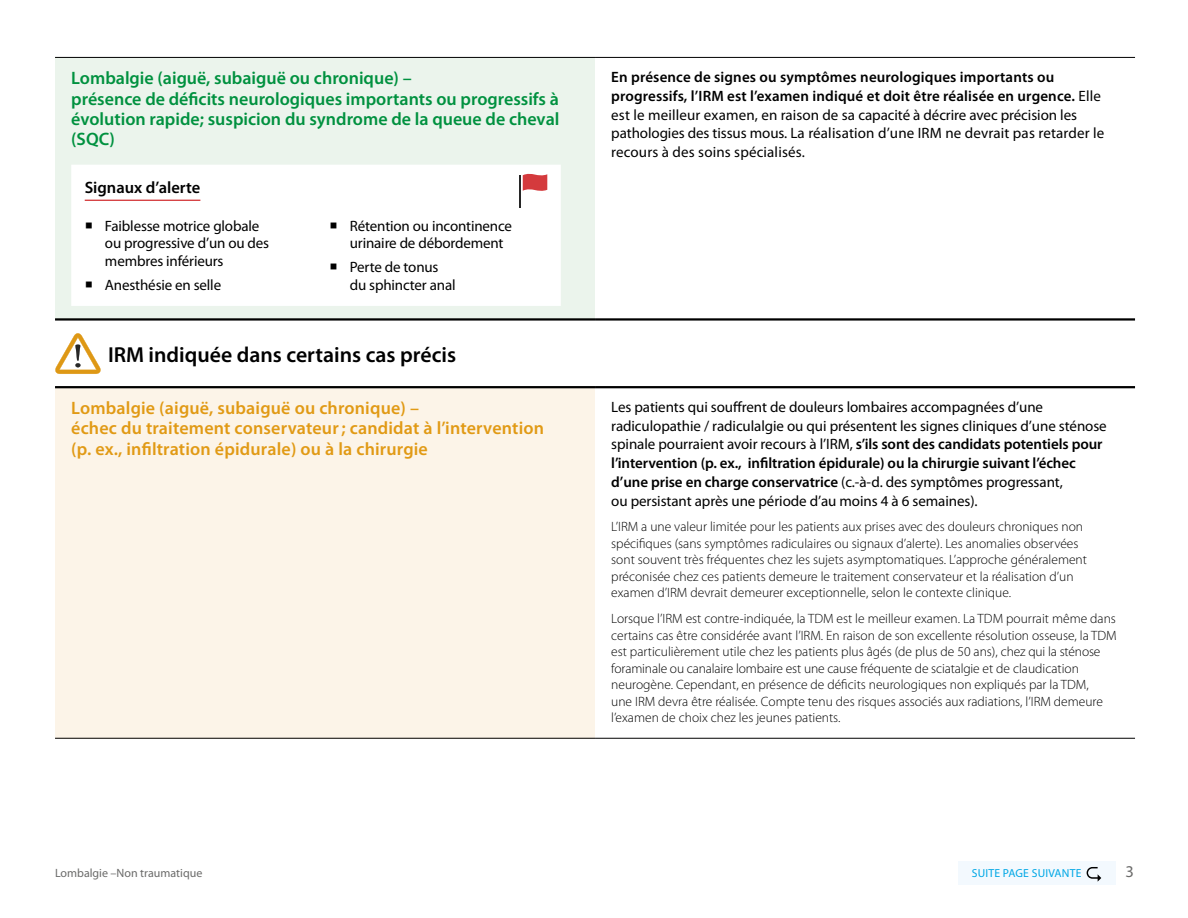
<style>
.page{position:relative;width:1188px;height:918px;background:#fff}
.page>*{position:absolute;margin:0;border:0;box-sizing:border-box;transform-origin:0 0}
.t1{font:600 21.75px "Myriad Pro";color:#000}
.t2{font:600 18px/20.2px "Myriad Pro";color:#00913f}
.t3{font:600 18px/20.2px "Myriad Pro";letter-spacing:.01em;color:#e19a15}
.t4{font:600 16.5px "Myriad Pro";color:#000}
.t5{font:16.5px "Myriad Pro";color:#6b6b6a}
.t6{font:15px/18.8px "Myriad Pro";letter-spacing:-.005em;color:#000}
.t7{font:300 13.5px/16.5px "Myriad Pro";color:#000}
.t8{font:12px "Myriad Pro";color:#6b6b6a}
.t9{font:11.7px "Myriad Pro";letter-spacing:.02em;color:#00a7e5}
.s1{font-weight:600}
</style>
<div class="page">
<div style="left:55px;top:57px;width:540px;height:262px;background:#ebf4ec"></div>
<hr style="left:55px;top:318px;width:540px;height:3px;background:#000">
<hr style="left:55px;top:57px;width:540px;height:1px;background:#000">
<hr style="left:595px;top:57px;width:540px;height:1px;background:#000">
<hr style="left:595px;top:318px;width:540px;height:3px;background:#000">
<div style="left:71px;top:165px;width:490px;height:141px;background:#fff"></div>
<hr style="left:85px;top:200px;width:115px;height:1px;background:#cd171a">
<hr style="left:519px;top:176px;width:2px;height:32px;background:#000">
<svg style="left:523px;top:171px;width:24px;height:22px"></svg>
<div style="left:55px;top:387px;width:540px;height:351px;background:#fcf4e8"></div>
<hr style="left:55px;top:386px;width:540px;height:2px;background:#000">
<hr style="left:595px;top:386px;width:540px;height:2px;background:#000">
<hr style="left:55px;top:738px;width:540px;height:1px;background:#000">
<hr style="left:595px;top:738px;width:540px;height:1px;background:#000">
<svg style="left:55px;top:333px;width:46px;height:41px"></svg>
<div style="left:958px;top:861px;width:158px;height:23px;background:#f3f9fe"></div>
<svg style="left:1087px;top:867px;width:14px;height:15px"></svg>
<h2 class="t2" style="left:71px;top:68px;width:490px">Lombalgie (aiguë, subaiguë ou chronique) –<br>présence de déficits neurologiques importants ou progressifs à évolution rapide; suspicion du syndrome de la queue de cheval (SQC)</h2>
<p class="t4" style="left:85px;top:177px;width:117px">Signaux d’alerte</p>
<p class="t6" style="left:105px;top:217px;width:166px;line-height:17.2px;text-indent:-20px">○ Faiblesse motrice globale ou progressive d’un ou des membres inférieurs</p>
<p class="t6" style="left:85px;top:275px;width:138px">○ Anesthésie en selle</p>
<p class="t6" style="left:350px;top:217px;width:164px;line-height:17.2px;text-indent:-20px">○ Rétention ou incontinence urinaire de débordement</p>
<p class="t6" style="left:350px;top:258px;width:107px;line-height:17.2px;text-indent:-20px">○ Perte de tonus du sphincter anal</p>
<h1 class="t1" style="left:108px;top:341px;width:350px">IRM indiquée dans certains cas précis</h1>
<p class="t6" style="left:611px;top:68px;width:495px"><span class="s1">En présence de signes ou symptômes neurologiques importants ou progressifs, l’IRM est l’examen indiqué et doit être réalisée en urgence.</span> Elle est le meilleur examen, en raison de sa capacité à décrire avec précision les pathologies des tissus mous. La réalisation d’une IRM ne devrait pas retarder le recours à des soins spécialisés.</p>
<h2 class="t3" style="left:71px;top:398px;width:474px">Lombalgie (aiguë, subaiguë ou chronique) –<br>échec du traitement conservateur; candidat à l’intervention (p. ex., infiltration épidurale) ou à la chirurgie</h2>
<p class="t6" style="left:611px;top:397px;width:497px">Les patients qui souffrent de douleurs lombaires accompagnées d’une radiculopathie / radiculalgie ou qui présentent les signes cliniques d’une sténose spinale pourraient avoir recours à l’IRM, <span class="s1">s’ils sont des candidats potentiels pour l’intervention (p. ex., infiltration épidurale) ou la chirurgie suivant l’échec d’une prise en charge conservatrice</span> (c.-à-d. des symptômes progressant,<br>ou persistant après une période d’au moins 4 à 6 semaines).</p>
<p class="t7" style="left:611px;top:519px;width:477px">L’IRM a une valeur limitée pour les patients aux prises avec des douleurs chroniques non spécifiques (sans symptômes radiculaires ou signaux d’alerte). Les anomalies observées sont souvent très fréquentes chez les sujets asymptomatiques. L’approche généralement préconisée chez ces patients demeure le traitement conservateur et la réalisation d’un examen d’IRM devrait demeurer exceptionnelle, selon le contexte clinique.</p>
<p class="t7" style="left:611px;top:610px;width:507px">Lorsque l’IRM est contre-indiquée, la TDM est le meilleur examen. La TDM pourrait même dans certains cas être considérée avant l’IRM. En raison de son excellente résolution osseuse, la TDM est particulièrement utile chez les patients plus âgés (de plus de 50 ans), chez qui la sténose foraminale ou canalaire lombaire est une cause fréquente de sciatalgie et de claudication neurogène. Cependant, en présence de déficits neurologiques non expliqués par la TDM,<br>une IRM devra être réalisée. Compte tenu des risques associés aux radiations, l’IRM demeure l’examen de choix chez les jeunes patients.</p>
<p class="t8" style="left:55px;top:866px;width:149px">Lombalgie –Non traumatique</p>
<p class="t5" style="left:1126px;top:861px;width:10px">3</p>
<p class="t9" style="left:972px;top:866px;width:111px">SUITE PAGE SUIVANTE</p>
</div>
